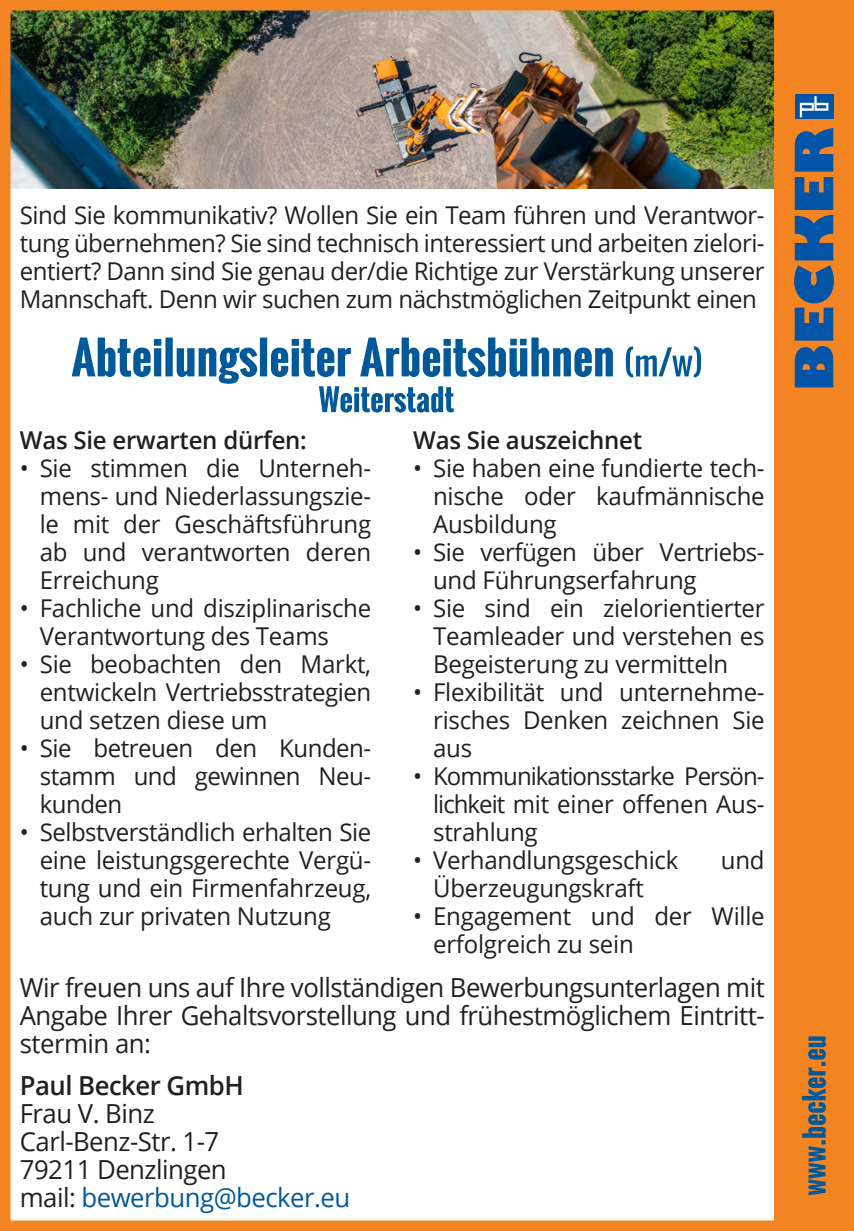
<style>
.page{position:relative;width:854px;height:1231px;background:#fff}
.page>*{position:absolute;margin:0;border:0;box-sizing:border-box;transform-origin:0 0}
.t1{font:26.25px/28px "Open Sans";letter-spacing:-.02em;color:#231f20;text-align:justify}
.t2{font:600 26.25px "Open Sans";letter-spacing:-.02em;color:#231f20}
.t3{font:24.5px/28px "Open Sans";letter-spacing:-.01em;color:#231f20;text-align:justify}
.t4{font:600 24.5px "Open Sans";letter-spacing:-.01em;color:#231f20}
.s1{color:#01599a}
</style>
<div class="page">
<img style="left:11px;top:11px;width:763px;height:178px">
<div style="left:774px;top:0;width:79px;height:1230px;background:#f38422"></div>
<div style="left:794px;top:94px;width:39px;height:25px;background:#0154a6"></div>
<svg style="left:799px;top:96px;width:29px;height:21px"></svg>
<svg style="left:794px;top:346px;width:38px;height:41px;background:#215a94"></svg>
<svg style="left:794px;top:128px;width:39px;height:212px"></svg>
<svg style="left:802px;top:1036px;width:23px;height:159px"></svg>
<div style="left:0;top:0;width:853px;height:1230px;border:10px solid #f38422"></div>
<svg style="left:72px;top:337px;width:628px;height:75px"></svg>
<p class="t3" style="left:20px;top:201px;width:746px">Sind Sie kommunikativ? Wollen Sie ein Team führen und Verantwor&shy;tung übernehmen? Sie sind technisch interessiert und arbeiten zielori&shy;entiert? Dann sind Sie genau der/die Richtige zur Verstärkung unserer Mannschaft. Denn wir suchen zum nächstmöglichen Zeitpunkt einen</p>
<p class="t4" style="left:20px;top:423px;width:288px">Was Sie erwarten dürfen:</p>
<p class="t3" style="left:40px;top:453px;width:333px;text-indent:-20px">• Sie stimmen die Unterneh&shy;mens- und Niederlassungszie&shy;le mit der Geschäftsführung ab und verantworten deren Erreichung</p>
<p class="t3" style="left:40px;top:593px;width:333px;text-indent:-20px">• Fachliche und disziplinarische<br>Verantwortung des Teams</p>
<p class="t3" style="left:40px;top:649px;width:333px;text-indent:-20px">• Sie beobachten den Markt, entwickeln Vertriebsstrategien und setzen diese um</p>
<p class="t3" style="left:40px;top:733px;width:331px;text-indent:-20px">• Sie betreuen den Kunden&shy;stamm und gewinnen Neu&shy;kunden</p>
<p class="t3" style="left:40px;top:817px;width:333px;text-indent:-20px">• Selbstverständlich erhalten Sie eine leistungsgerechte Vergü&shy;tung und ein Firmenfahrzeug, auch zur privaten Nutzung</p>
<p class="t4" style="left:413px;top:423px;width:230px">Was Sie auszeichnet</p>
<p class="t3" style="left:433px;top:453px;width:333px;text-indent:-20px">• Sie haben eine fundierte tech&shy;nische oder kaufmännische Ausbildung</p>
<p class="t3" style="left:433px;top:537px;width:333px;text-indent:-20px">• Sie verfügen über Vertriebs&shy;und Führungserfahrung</p>
<p class="t3" style="left:433px;top:593px;width:333px;text-indent:-20px">• Sie sind ein zielorientierter Teamleader und verstehen es Begeisterung zu vermitteln</p>
<p class="t3" style="left:433px;top:677px;width:333px;text-indent:-20px">• Flexibilität und unternehme&shy;risches Denken zeichnen Sie aus</p>
<p class="t3" style="left:433px;top:761px;width:333px;text-indent:-20px">• Kommunikationsstarke Persön&shy;lichkeit mit einer offenen Aus&shy;strahlung</p>
<p class="t3" style="left:413px;top:845px;width:266px">• Verhandlungsgeschick</p>
<p class="t3" style="left:720px;top:845px;width:45px">und</p>
<p class="t3" style="left:433px;top:873px;width:212px">Überzeugungskraft</p>
<p class="t3" style="left:433px;top:901px;width:333px;text-indent:-20px">• Engagement und der Wille erfolgreich zu sein</p>
<p class="t1" style="left:20px;top:972px;width:746px">Wir freuen uns auf Ihre vollständigen Bewerbungsunterlagen mit Angabe Ihrer Gehaltsvorstellung und frühestmöglichem Eintritt&shy;stermin an:</p>
<p class="t2" style="left:20px;top:1067px;width:225px">Paul Becker GmbH</p>
<p class="t1" style="left:20px;top:1098px;width:332px;text-align:left">Frau V. Binz<br>Carl-Benz-Str. 1-7<br>79211 Denzlingen<br>mail: <span class="s1">bewerbung@becker.eu</span></p>
</div>
